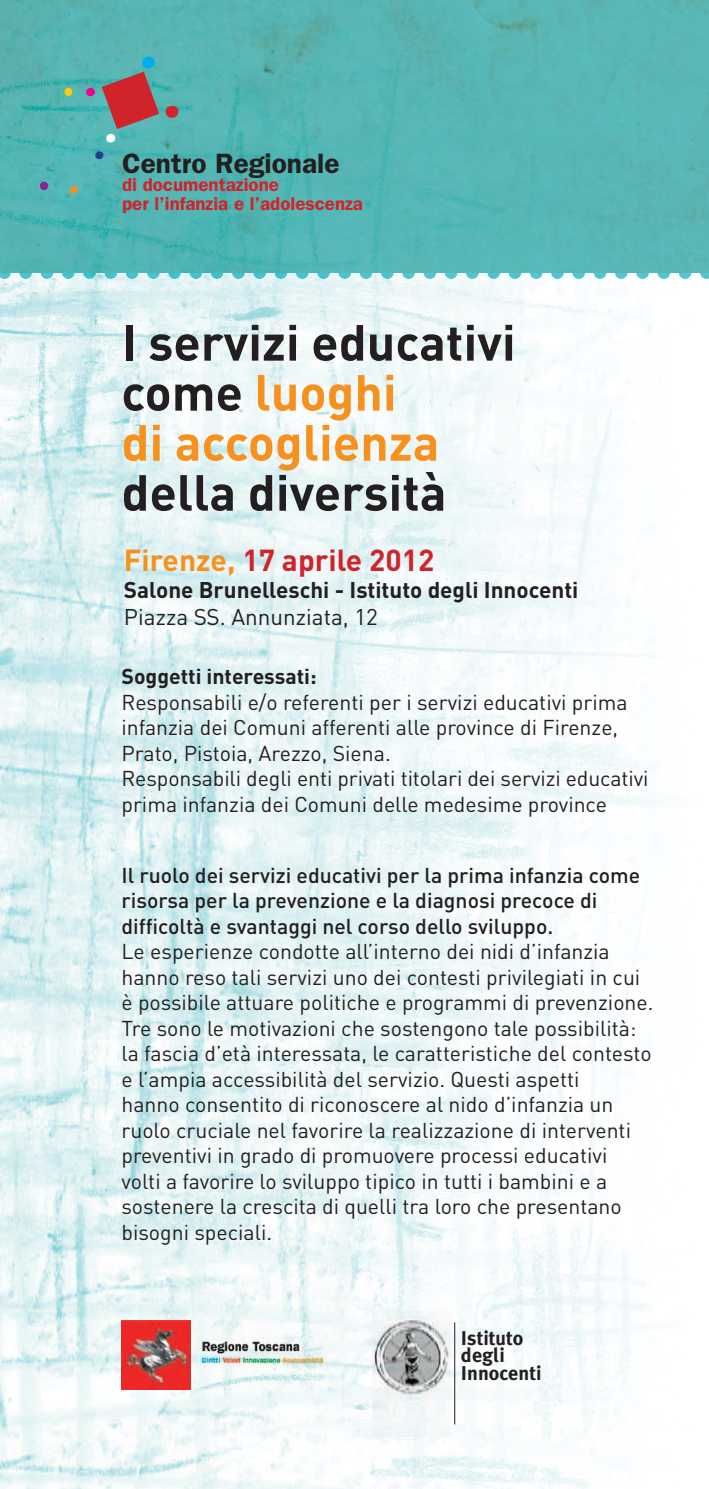
<style>
.page{position:relative;width:709px;height:1489px;background:#fff}
.page>*{position:absolute;margin:0;border:0;box-sizing:border-box;transform-origin:0 0}
.t1{font:700 50px/50px "DIN";color:#231f20}
.t2{font:700 30px "DIN";color:#d1232a}
.t3{font:600 28px "Franklin Gothic";color:#231f20}
.t4{font:700 22.5px "DIN";color:#231f20}
.t5{font:22.5px "DIN";color:#231f20}
.t6{font:21.25px/25.5px "DIN";color:#231f20}
.t7{font:500 21.25px/25.5px "DIN";color:#231f20}
.t8{font:700 21.25px "DIN";color:#231f20}
.t9{font:700 20px/17.5px "Meta Plus";color:#231f20}
.t10{font:600 18.75px/18.8px "Franklin Gothic";color:#d1232a}
.s1{color:#f6911e}
</style>
<div class="page">
<div style="left:0;top:0;width:709px;height:273px;background:#59b7b5"></div>
<img style="left:0;top:279px;width:658px;height:1209px">
<img style="left:0;top:273px;width:709px;height:6px">
<img style="left:0;top:0;width:487px;height:273px">
<img style="left:621px;top:0;width:88px;height:249px">
<img style="left:190px;top:266px;width:362px;height:7px">
<svg style="left:37px;top:181px;width:12px;height:11px"></svg>
<svg style="left:70px;top:186px;width:10px;height:10px"></svg>
<svg style="left:61px;top:87px;width:13px;height:12px"></svg>
<svg style="left:95px;top:151px;width:9px;height:10px"></svg>
<svg style="left:86px;top:56px;width:94px;height:89px"></svg>
<img style="left:199px;top:1319px;width:124px;height:70px">
<img style="left:122px;top:1319px;width:69px;height:70px">
<img style="left:372px;top:1311px;width:78px;height:124px">
<hr style="left:454px;top:1322px;width:1px;height:102px;background:#231f20">
<h3 class="t3" style="left:122px;top:146px;width:219px">Centro Regionale</h3>
<p class="t10" style="left:122px;top:175px;width:242px">di documentazione<br>per l’infanzia e l’adolescenza</p>
<h1 class="t1" style="left:121px;top:315px;width:396px">I servizi educativi come <span class="s1">luoghi<br>di accoglienza</span></h1>
<h1 class="t1" style="left:121px;top:465px;width:326px">della diversità</h1>
<h2 class="t2" style="left:124px;top:540px;width:312px"><span class="s1">Firenze,</span> 17 aprile 2012</h2>
<p class="t4" style="left:124px;top:575px;width:456px">Salone Brunelleschi - Istituto degli Innocenti</p>
<p class="t5" style="left:124px;top:602px;width:255px">Piazza SS. Annunziata, 12</p>
<p class="t8" style="left:121px;top:662px;width:197px">Soggetti interessati:</p>
<p class="t6" style="left:121px;top:688px;width:528px">Responsabili e/o referenti per i servizi educativi prima infanzia dei Comuni afferenti alle province di Firenze, Prato, Pistoia, Arezzo, Siena.<br>Responsabili degli enti privati titolari dei servizi educativi prima infanzia dei Comuni delle medesime province</p>
<p class="t7" style="left:121px;top:861px;width:520px">Il ruolo dei servizi educativi per la prima infanzia come risorsa per la prevenzione e la diagnosi precoce di difficoltà e svantaggi nel corso dello sviluppo.</p>
<p class="t6" style="left:121px;top:938px;width:533px">Le esperienze condotte all’interno dei nidi d’infanzia hanno reso tali servizi uno dei contesti privilegiati in cui è possibile attuare politiche e programmi di prevenzione.<br>Tre sono le motivazioni che sostengono tale possibilità: la fascia d’età interessata, le caratteristiche del contesto e l’ampia accessibilità del servizio. Questi aspetti<br>hanno consentito di riconoscere al nido d’infanzia un ruolo cruciale nel favorire la realizzazione di interventi preventivi in grado di promuovere processi educativi<br>volti a favorire lo sviluppo tipico in tutti i bambini e a sostenere la crescita di quelli tra loro che presentano bisogni speciali.</p>
<p class="t9" style="left:461px;top:1328px;width:82px">Istituto degli<br>Innocenti</p>
</div>
